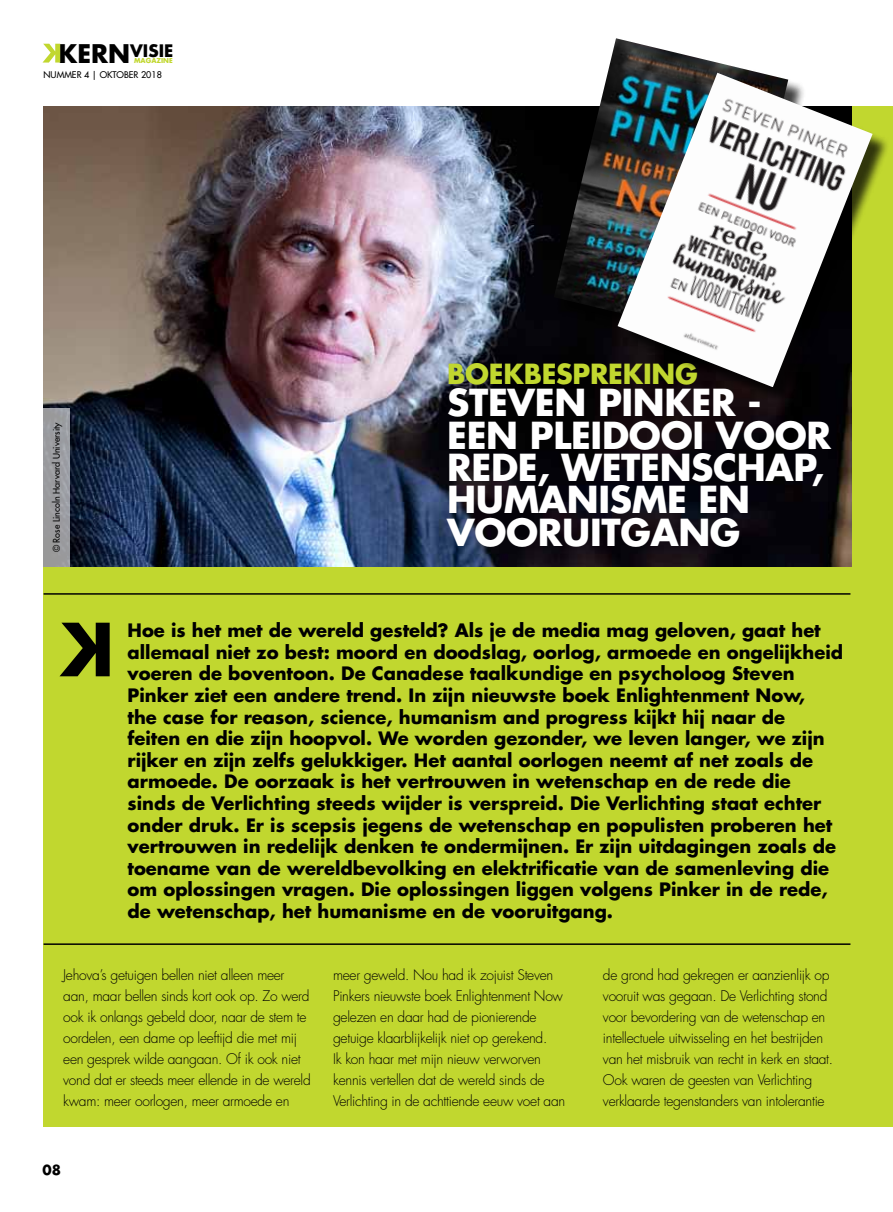
<style>
.page{position:relative;width:893px;height:1212px;background:#fff}
.page>*{position:absolute;margin:0;border:0;box-sizing:border-box;transform-origin:0 0}
.t1{font:700 36.15px/32.4px "Futura";letter-spacing:-.01em;color:#fff}
.t2{font:700 27px "Futura";color:#c1d72f}
.t3{font:700 18px/21.6px "Futura";color:#000}
.t4{font:700 16.8px "Futura";color:#000}
.t5{font:300 14.25px/21px "Futura";letter-spacing:-.02em;color:#000}
.t6{font:700 13.5px "Futura";color:#000}
.t7{font:9px "Futura";color:#000}
.t8{font:700 6.6px "Futura";color:#c1d72f}
.s1{font-size:25.05px}
</style>
<div class="page">
<svg style="left:43px;top:44px;width:17px;height:19px"></svg>
<div style="left:44px;top:106px;width:849px;height:1021px;background:#c1d72f"></div>
<img style="left:44px;top:106px;width:807px;height:461px">
<svg style="left:60px;top:623px;width:50px;height:53px"></svg>
<div style="left:557px;top:42px;width:249px;height:314px;background:#000;opacity:.75"></div>
<img style="left:554px;top:38px;width:234px;height:300px">
<hr style="left:44px;top:593px;width:806px;height:2px;background:#000">
<hr style="left:44px;top:943px;width:806px;height:2px;background:#000">
<div style="left:43px;top:408px;width:27px;height:159px;background:#9a9b9f"></div>
<div style="left:621px;top:76px;width:269px;height:329px;background:#000;opacity:.75"></div>
<img style="left:618px;top:73px;width:255px;height:314px">
<p class="t4" style="left:59px;top:39px;width:116px"><span class="s1">KERN</span>VISIE</p>
<p class="t8" style="left:134px;top:56px;width:32px">Magazine</p>
<p class="t7" style="left:44px;top:69px;width:120px">NUMMER 4 | OKTOBER 2018</p>
<p class="t7" style="left:51px;top:552px;width:131px;rotate:-90deg">© ROSE LINCOLN HARVARD UNIVERSITY</p>
<h2 class="t2" style="left:447px;top:355px;width:59px">Boekbes</h2>
<h2 class="t2" style="left:573px;top:355px;width:35px">prekin</h2>
<h2 class="t2" style="left:675px;top:355px;width:24px">g</h2>
<h1 class="t1" style="left:447px;top:385px;width:66px">Steven</h1>
<h1 class="t1" style="left:598px;top:385px;width:24px">Pinker</h1>
<h1 class="t1" style="left:447px;top:385px;width:377px;text-indent:300px">-<br>Een plei dooi voor re de, wetensc</h1>
<h1 class="t1" style="left:737px;top:450px;width:89px">hap,</h1>
<h1 class="t1" style="left:447px;top:482px;width:144px">humanisme</h1>
<h1 class="t1" style="left:447px;top:482px;width:295px;text-indent:251px">en vooruitgan g</h1>
<p class="t3" style="left:128px;top:619px;width:717px">Hoe is het met de wereld gesteld? Als je de media mag geloven, gaat het allemaal niet zo best: moord en doodslag, oorlog, armoede en ongelijkheid voeren de boventoon. De Canadese taalkundige en psycholoog Steven Pinker ziet een andere trend. In zijn nieuwste boek Enlightenment Now,<br>the case for reason, science, humanism and progress kijkt hij naar de<br>feiten en die zijn hoopvol. We worden gezonder, we leven langer, we zijn rijker en zijn zelfs gelukkiger. Het aantal oorlogen neemt af net zoals de armoede. De oorzaak is het vertrouwen in wetenschap en de rede die sinds de Verlichting steeds wijder is verspreid. Die Verlichting staat echter onder druk. Er is scepsis jegens de wetenschap en populisten proberen het vertrouwen in redelijk denken te ondermijnen. Er zijn uitdagingen zoals de toename van de wereldbevolking en elektrificatie van de samenleving die om oplossingen vragen. Die oplossingen liggen volgens Pinker in de rede, de wetenschap, het humanisme en de vooruitgang.</p>
<p class="t5" style="left:63px;top:964px;width:249px">Jehova’s getuigen bellen niet alleen meer aan, maar bellen sinds kort ook op. Zo werd ook ik onlangs gebeld door, naar de stem te oordelen, een dame op leeftijd die met mij een gesprek wilde aangaan. Of ik ook niet vond dat er steeds meer ellende in de wereld kwam: meer oorlogen, meer armoede en</p>
<p class="t5" style="left:333px;top:964px;width:234px">meer geweld. Nou had ik zojuist Steven Pinkers nieuwste boek Enlightenment Now gelezen en daar had de pionierende getuige klaarblijkelijk niet op gerekend.<br>Ik kon haar met mijn nieuw verworven kennis vertellen dat de wereld sinds de Verlichting in de achttiende eeuw voet aan</p>
<p class="t5" style="left:603px;top:964px;width:232px">de grond had gekregen er aanzienlijk op vooruit was gegaan. De Verlichting stond voor bevordering van de wetenschap en intellectuele uitwisseling en het bestrijden van het misbruik van recht in kerk en staat.<br>Ook waren de geesten van Verlichting verklaarde tegenstanders van intolerantie</p>
<p class="t6" style="left:43px;top:1160px;width:20px">08</p>
</div>
